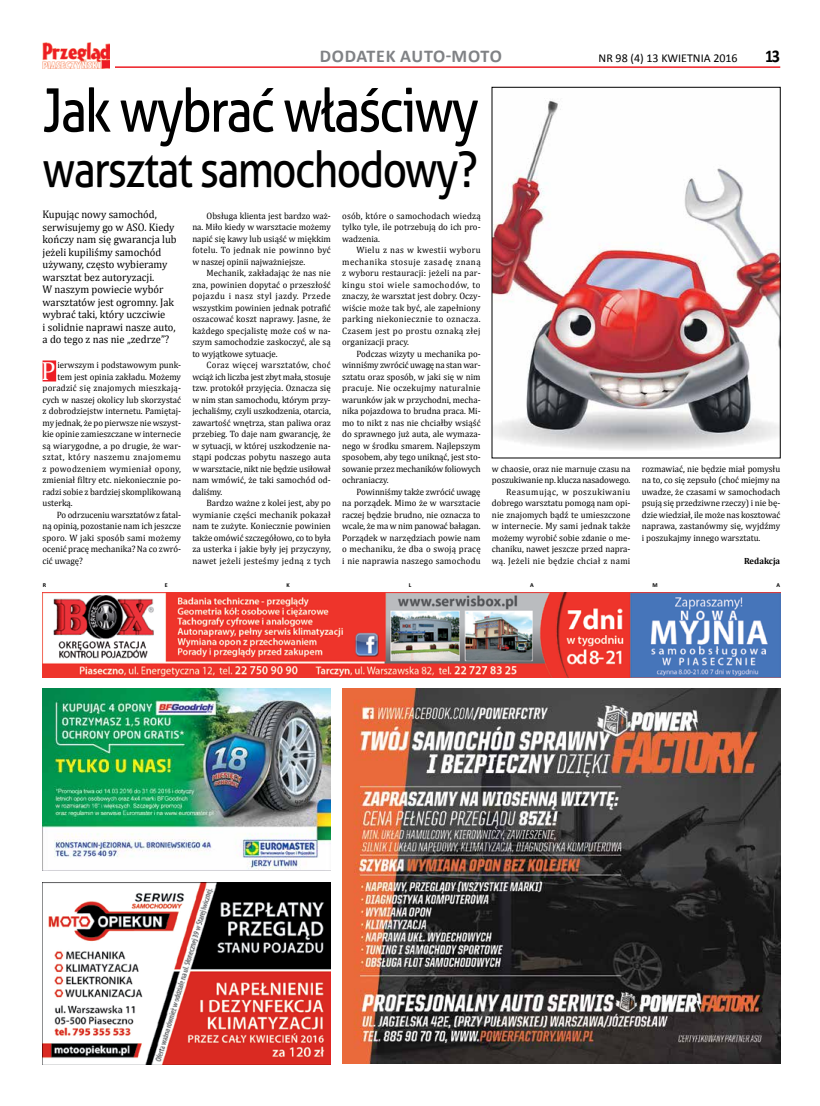
<style>
.page{position:relative;width:820px;height:1106px;background:#fff}
.page>*{position:absolute;margin:0;border:0;box-sizing:border-box;transform-origin:0 0}
.t1{font:60px "Aller";letter-spacing:-.04em;color:#000;scale:.85 1}
.t2{font:50px "Aller";letter-spacing:-.04em;color:#000;scale:.85 1}
.t3{font:26.5px "Cambria";color:#fff;scale:.96 1}
.t4{font:700 18px "Calibri";letter-spacing:.02em;color:#808285}
.t5{font:700 18px "Calibri";color:#000;scale:.9 1}
.t6{font:12px "Calibri";color:#000}
.t7{font:11px/12.5px "Cambria";color:#000;scale:.96 1}
.t8{font:9.2px/11.5px "Cambria";color:#000;text-align:justify;scale:.96 1}
.t9{font:9.2px "Cambria";letter-spacing:.025em;color:#000;scale:.96 1}
.t10{font:9.2px "Cambria";letter-spacing:.045em;color:#000;scale:.96 1}
.t11{font:9.2px "Cambria";letter-spacing:.035em;color:#000;scale:.96 1}
.t12{font:700 9px "Cambria";color:#000;scale:.96 1}
.t13{font:700 6px "Calibri";color:#000}
</style>
<div class="page">
<hr style="left:43px;top:66px;width:737px;height:2px;background:#ed1d24">
<div style="left:43px;top:42px;width:71px;height:26px;background:#fff"></div>
<img style="left:43px;top:42px;width:67px;height:26px">
<img style="left:342px;top:689px;width:438px;height:374px">
<img style="left:43px;top:688px;width:288px;height:182px">
<img style="left:43px;top:592px;width:737px;height:85px">
<div style="left:43px;top:360px;width:13px;height:21px;background:#ed1d24"></div>
<img style="left:493px;top:100px;width:285px;height:350px">
<img style="left:43px;top:882px;width:288px;height:182px">
<h3 class="t4" style="left:319px;top:45px;width:183px">DODATEK AUTO-MOTO</h3>
<h3 class="t6" style="left:598px;top:51px;width:141px">NR 98 (4) 13 KWIETNIA 2016</h3>
<h3 class="t5" style="left:765px;top:45px;width:16px">11</h3>
<h1 class="t1" style="left:43px;top:74px;width:514px">Jak wybrać właściwy</h1>
<h2 class="t2" style="left:43px;top:138px;width:513px">warsztat samochodowy?</h2>
<p class="t7" style="left:43px;top:208px;width:141px">Kupując nowy samochód, serwisujemy go w ASO. Kiedy kończy nam się gwarancja lub jeżeli kupiliśmy samochód używany, często wybieramy warsztat bez autoryzacji.<br>W naszym powiecie wybór warsztatów jest ogromny. Jak wybrać taki, który uczciwie<br>i solidnie naprawi nasze auto, a do tego z nas nie „zedrze”?</p>
<h3 class="t3" style="left:41px;top:355px;width:17px">P</h3>
<p class="t8" style="left:57px;top:359px;width:130px">ierwszym i podstawowym punk-</p>
<p class="t8" style="left:57px;top:371px;width:130px">tem jest opinia zakładu. Możemy</p>
<p class="t9" style="left:43px;top:382px;width:146px">poradzić się znajomych mieszkają-</p>
<p class="t8" style="left:43px;top:394px;width:146px">cych w naszej okolicy lub skorzystać</p>
<p class="t8" style="left:43px;top:405px;width:146px">z dobrodziejstw internetu. Pamiętaj-</p>
<p class="t8" style="left:43px;top:417px;width:146px">my jednak, że po pierwsze nie wszyst-</p>
<p class="t8" style="left:43px;top:428px;width:146px">kie opinie zamieszczane w internecie</p>
<p class="t8" style="left:43px;top:440px;width:146px">są wiarygodne, a po drugie, że war-</p>
<p class="t10" style="left:43px;top:451px;width:146px">sztat, który naszemu znajomemu</p>
<p class="t11" style="left:43px;top:463px;width:146px">z powodzeniem wymieniał opony,</p>
<p class="t8" style="left:43px;top:474px;width:146px">zmieniał filtry etc. niekoniecznie po-</p>
<p class="t8" style="left:43px;top:486px;width:146px">radzi sobie z bardziej skomplikowaną</p>
<p class="t8" style="left:43px;top:497px;width:33px">usterką.</p>
<p class="t8" style="left:57px;top:509px;width:131px">Po odrzuceniu warsztatów z fatal-</p>
<p class="t8" style="left:43px;top:520px;width:146px">ną opinią, pozostanie nam ich jeszcze</p>
<p class="t8" style="left:43px;top:532px;width:146px">sporo. W jaki sposób sami możemy</p>
<p class="t8" style="left:43px;top:543px;width:146px">ocenić pracę mechanika? Na co zwró-</p>
<p class="t8" style="left:43px;top:555px;width:43px">cić uwagę?</p>
<p class="t8" style="left:192px;top:210px;width:146px;text-indent:14px">Obsługa klienta jest bardzo waż&shy;na. Miło kiedy w warsztacie możemy napić się kawy lub usiąść w miękkim fotelu. To jednak nie powinno być w naszej opinii najważniejsze.</p>
<p class="t8" style="left:192px;top:267px;width:146px;text-indent:14px">Mechanik, zakładając że nas nie zna, powinien dopytać o przeszłość pojazdu i nasz styl jazdy. Przede wszystkim powinien jednak potrafić oszacować koszt naprawy. Jasne, że każdego specjalistę może coś w na&shy;szym samochodzie zaskoczyć, ale są to wyjątkowe sytuacje.</p>
<p class="t8" style="left:192px;top:359px;width:146px;text-indent:14px">Coraz więcej warsztatów, choć wciąż ich liczba jest zbyt mała, stosuje tzw. protokół przyjęcia. Oznacza się w nim stan samochodu, którym przy&shy;jechaliśmy, czyli uszkodzenia, otarcia, zawartość wnętrza, stan paliwa oraz przebieg. To daje nam gwarancję, że w sytuacji, w której uszkodzenie na&shy;stąpi podczas pobytu naszego auta w warsztacie, nikt nie będzie usiłował nam wmówić, że taki samochód od&shy;daliśmy.</p>
<p class="t8" style="left:192px;top:497px;width:146px;text-indent:14px">Bardzo ważne z kolei jest, aby po wymianie części mechanik pokazał nam te zużyte. Koniecznie powinien także omówić szczegółowo, co to była za usterka i jakie były jej przyczyny, nawet jeżeli jesteśmy jedną z tych</p>
<p class="t8" style="left:342px;top:210px;width:146px">osób, które o samochodach wiedzą tylko tyle, ile potrzebują do ich pro&shy;wadzenia.</p>
<p class="t8" style="left:342px;top:244px;width:146px;text-indent:14px">Wielu z nas w kwestii wyboru mechanika stosuje zasadę znaną z wyboru restauracji: jeżeli na par&shy;kingu stoi wiele samochodów, to znaczy, że warsztat jest dobry. Oczy&shy;wiście może tak być, ale zapełniony parking niekoniecznie to oznacza.<br>Czasem jest po prostu oznaką złej organizacji pracy.</p>
<p class="t8" style="left:342px;top:348px;width:146px;text-indent:14px">Podczas wizyty u mechanika po&shy;winniśmy zwrócić uwagę na stan war&shy;sztatu oraz sposób, w jaki się w nim pracuje. Nie oczekujmy naturalnie warunków jak w przychodni, mecha&shy;nika pojazdowa to brudna praca. Mi&shy;mo to nikt z nas nie chciałby wsiąść do sprawnego już auta, ale wymaza&shy;nego w środku smarem. Najlepszym sposobem, aby tego uniknąć, jest sto&shy;sowanie przez mechaników foliowych ochraniaczy.</p>
<p class="t8" style="left:342px;top:486px;width:146px;text-indent:14px">Powinniśmy także zwrócić uwagę na porządek. Mimo że w warsztacie raczej będzie brudno, nie oznacza to wcale, że ma w nim panować bałagan.<br>Porządek w narzędziach powie nam o mechaniku, że dba o swoją pracę i nie naprawia naszego samochodu</p>
<p class="t8" style="left:492px;top:463px;width:146px;text-align:right">w chaosie, oraz nie marnuje czasu na poszukiwanie np. klucza nasadowego.<br>Reasumując, w poszukiwaniu dobrego warsztatu pomogą nam opi&shy;nie znajomych bądź te umieszczone w internecie. My sami jednak także możemy wyrobić sobie zdanie o me&shy;chaniku, nawet jeszcze przed napra&shy;wą. Jeżeli nie będzie chciał z nami</p>
<p class="t8" style="left:641px;top:463px;width:146px">rozmawiać, nie będzie miał pomysłu na to, co się zepsuło (choć miejmy na uwadze, że czasami w samochodach psują się przedziwne rzeczy) i nie bę&shy;dzie wiedział, ile może nas kosztować naprawa, zastanówmy się, wyjdźmy i poszukajmy innego warsztatu.</p>
<p class="t12" style="left:743px;top:554px;width:39px">Redakcja</p>
<p class="t13" style="left:43px;top:581px;width:4px">R</p>
<p class="t13" style="left:165px;top:581px;width:4px">E</p>
<p class="t13" style="left:286px;top:581px;width:5px">K</p>
<p class="t13" style="left:408px;top:581px;width:4px">L</p>
<p class="t13" style="left:530px;top:581px;width:5px">A</p>
<p class="t13" style="left:652px;top:581px;width:6px">M</p>
<p class="t13" style="left:776px;top:581px;width:5px">A</p>
</div>
